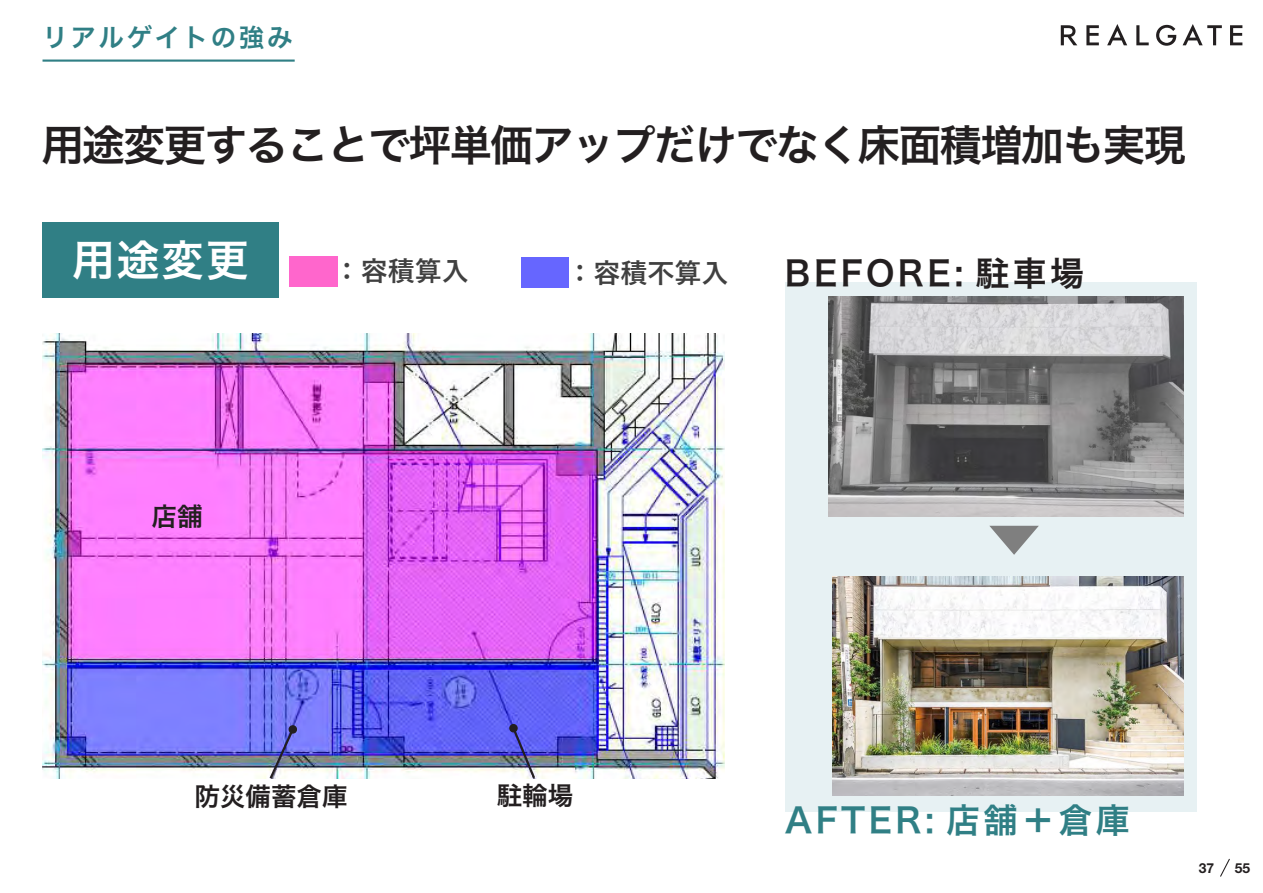
<style>
.page{position:relative;width:1263px;height:893px;background:#fff}
.page>*{position:absolute;margin:0;border:0;box-sizing:border-box;transform-origin:0 0}
.t1{font:42.45px "Hira Kaku Pro W6";letter-spacing:-.04em;color:#231f20}
.t2{font:42.45px "Hira Kaku Pro W6";color:#fff}
.t3{font:34.05px "Hira Kaku Pro W6";letter-spacing:.1em;color:#307f85}
.t4{font:34.05px "Hira Kaku Pro W6";letter-spacing:.1em;color:#231f20}
.t5{font:700 27px "Yu Gothic";color:#404040}
.t6{font:25.5px "Hira Kaku Pro W6";color:#231f20}
.t7{font:25.5px "Hira Kaku Pro W6";letter-spacing:.1em;color:#307f85}
.t8{font:700 13.8px "Helvetica Neue LT Pro";color:#231f20}
</style>
<div class="page">
<svg style="left:1061px;top:25px;width:16px;height:20px"></svg>
<svg style="left:1086px;top:25px;width:13px;height:20px"></svg>
<svg style="left:1107px;top:24px;width:20px;height:21px"></svg>
<svg style="left:1136px;top:25px;width:13px;height:20px"></svg>
<svg style="left:1156px;top:25px;width:20px;height:21px"></svg>
<svg style="left:1182px;top:24px;width:40px;height:21px"></svg>
<svg style="left:1230px;top:25px;width:12px;height:20px"></svg>
<svg style="left:1220px;top:858px;width:10px;height:19px"></svg>
<div style="left:785px;top:283px;width:411px;height:529px;background:#e7f1f3"></div>
<img style="left:43px;top:333px;width:681px;height:445px">
<hr style="left:43px;top:60px;width:252px;height:2px;background:#307f85">
<div style="left:43px;top:223px;width:236px;height:75px;background:#307f85"></div>
<svg style="left:511px;top:725px;width:26px;height:54px"></svg>
<div style="left:509px;top:724px;width:9px;height:8px;background:#231f20;border-radius:50%"></div>
<svg style="left:268px;top:725px;width:30px;height:54px"></svg>
<div style="left:289px;top:256px;width:48px;height:31px;background:#f6c"></div>
<div style="left:522px;top:257px;width:47px;height:31px;background:#66f"></div>
<img style="left:828px;top:296px;width:355px;height:221px">
<img style="left:832px;top:576px;width:351px;height:220px">
<svg style="left:989px;top:526px;width:50px;height:29px"></svg>
<p class="t7" style="left:43px;top:15px;width:252px">リアルゲイトの強み</p>
<p class="t1" style="left:41px;top:106px;width:1146px">用途変更することで坪単価アップだけでなく床面積増加も実現</p>
<p class="t2" style="left:72px;top:222px;width:178px">用途変更</p>
<p class="t6" style="left:152px;top:494px;width:53px">店舗</p>
<p class="t5" style="left:334px;top:256px;width:137px">：容積算⼊</p>
<p class="t5" style="left:566px;top:258px;width:164px">：容積不算⼊</p>
<p class="t4" style="left:785px;top:243px;width:301px">BEFORE: 駐車場</p>
<p class="t6" style="left:195px;top:773px;width:155px">防災備蓄倉庫</p>
<p class="t6" style="left:497px;top:773px;width:78px">駐輪場</p>
<p class="t3" style="left:785px;top:789px;width:346px">AFTER: 店舗＋倉庫</p>
<p class="t8" style="left:1199px;top:860px;width:17px">37</p>
<p class="t8" style="left:1235px;top:860px;width:17px">55</p>
</div>
